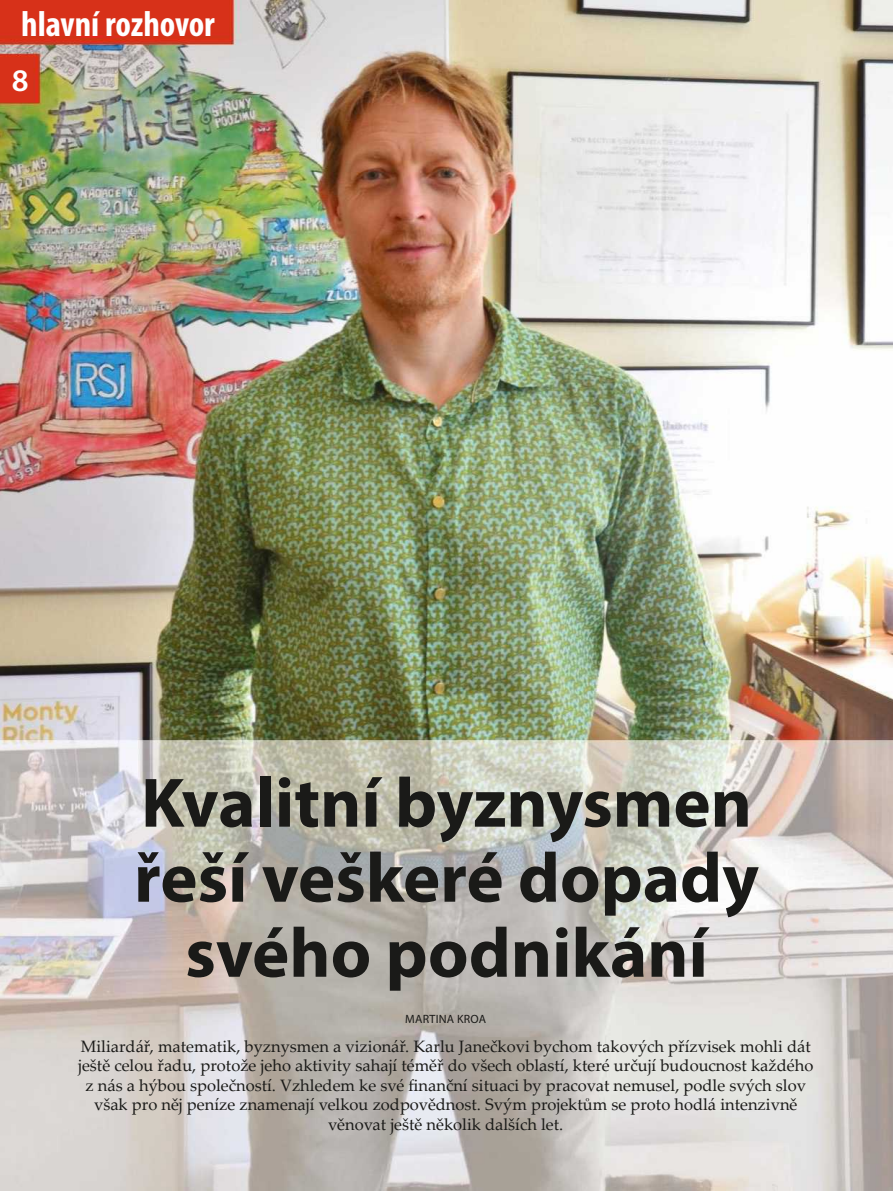
<style>
.page{position:relative;width:893px;height:1191px;background:#fff}
.page>*{position:absolute;margin:0;border:0;box-sizing:border-box;transform-origin:0 0}
.t1{font:700 70.5px/75px "Myriad Pro";color:#1a1a18;text-align:center}
.t2{font:700 condensed 36px "Myriad Pro";color:#fff}
.t3{font:600 31.5px "Myriad Pro";color:#fff}
.t4{font:16.5px/19.5px "Palatino Linotype";color:#1a1a18;text-align:center}
.t5{font:12px "Myriad Pro";letter-spacing:.02em;color:#1a1a18}
</style>
<div class="page">
<img style="left:0;top:0;width:893px;height:1191px">
<h2 class="t2" style="left:21px;top:1px;width:195px">hlavní rozhovor</h2>
<h2 class="t2" style="left:35px;top:1px;width:151px">hlavní téma</h2>
<h3 class="t3" style="left:12px;top:60px;width:18px">8</h3>
<h1 class="t1" style="left:134px;top:763px;width:626px">Kvalitní byznysmen řeší veškeré dopady svého podnikání</h1>
<p class="t5" style="left:405px;top:1012px;width:82px">MARTINA KROA</p>
<p class="t4" style="left:78px;top:1038px;width:737px">Miliardář, matematik, byznysmen a vizionář. Karlu Janečkovi bychom takových přízvisek mohli dát ještě celou řadu, protože jeho aktivity sahají téměř do všech oblastí, které určují budoucnost každého z nás a hýbou společností. Vzhledem ke své finanční situaci by pracovat nemusel, podle svých slov však pro něj peníze znamenají velkou zodpovědnost. Svým projektům se proto hodlá intenzivně věnovat ještě několik dalších let.</p>
</div>
